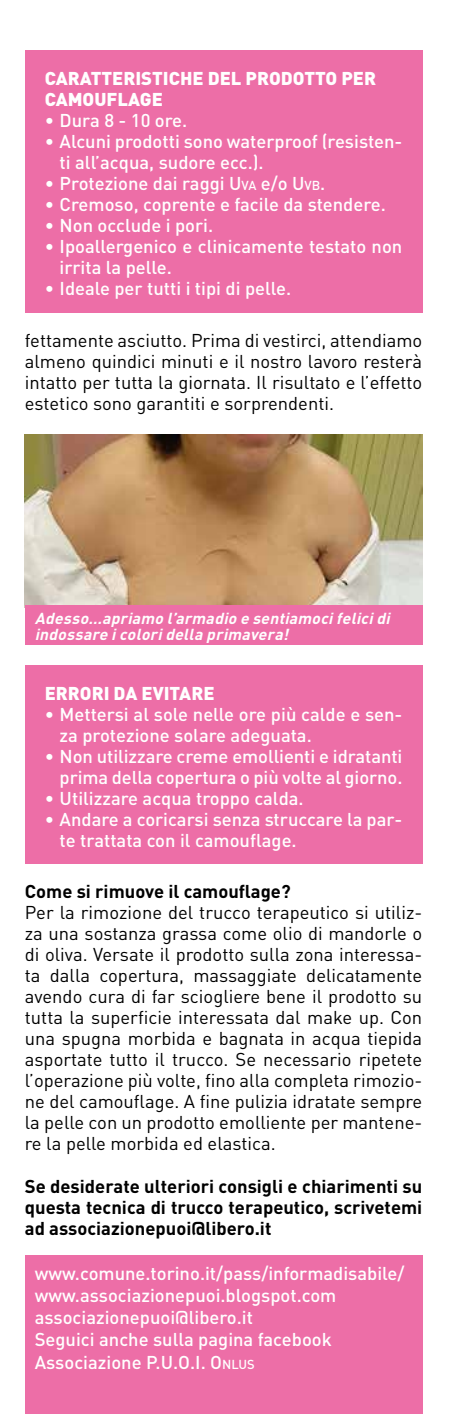
<style>
.page{position:relative;width:472px;height:1414px;background:#fff}
.page>*{position:absolute;margin:0;border:0;box-sizing:border-box;transform-origin:0 0}
.t1{font:18.38px/21px "DIN";color:#000;text-align:justify}
.t2{font:500 18.38px/21px "DIN";color:#fff}
.t3{font:700 18.38px/21px "DIN";color:#000;text-align:justify}
.t4{font:900 18.38px/21px "DIN";color:#fff}
.t5{font:italic 700 15.75px/15.8px "DIN";color:#fff}
.s1{font-size:12.78px}
</style>
<div class="page">
<hr style="left:0;top:0;width:1px;height:1414px;background:#fdf3f9">
<div style="left:25px;top:1255px;width:397px;height:159px;background:#ed6ea7"></div>
<img style="left:25px;top:434px;width:397px;height:171px">
<div style="left:25px;top:605px;width:397px;height:40px;background:#ed6ea7"></div>
<div style="left:25px;top:50px;width:397px;height:263px;background:#ed6ea7"></div>
<div style="left:25px;top:665px;width:397px;height:198px;background:#ed6ea7"></div>
<p class="t4" style="left:45px;top:67px;width:332px">CARATTERISTICHE DEL PRODOTTO PER<br>CAMOUFLAGE</p>
<p class="t2" style="left:45px;top:109px;width:144px">• Dura 8 - 10 ore.</p>
<p class="t2" style="left:60px;top:130px;width:344px;text-indent:-15px">• Alcuni prodotti sono waterproof (resisten&shy;ti all’acqua, sudore ecc.).</p>
<p class="t2" style="left:45px;top:172px;width:282px">• Protezione dai raggi U<span class="s1">VA</span> e/o U<span class="s1">VB</span>.</p>
<p class="t2" style="left:45px;top:193px;width:342px">• Cremoso, coprente e facile da stendere.</p>
<p class="t2" style="left:45px;top:214px;width:170px">• Non occlude i pori.</p>
<p class="t2" style="left:60px;top:235px;width:344px;text-indent:-15px">• Ipoallergenico e clinicamente testato non irrita la pelle.</p>
<p class="t2" style="left:45px;top:277px;width:248px">• Ideale per tutti i tipi di pelle.</p>
<p class="t1" style="left:25px;top:330px;width:398px">fettamente asciutto. Prima di vestirci, attendiamo almeno quindici minuti e il nostro lavoro resterà intatto per tutta la giornata. Il risultato e l’effetto estetico sono garantiti e sorprendenti.</p>
<p class="t5" style="left:35px;top:609px;width:360px">Adesso…apriamo l’armadio e sentiamocifelicidi indossare icoloridella primavera!</p>
<p class="t4" style="left:45px;top:682px;width:171px">ERRORI DA EVITARE</p>
<p class="t2" style="left:60px;top:703px;width:344px;text-indent:-15px">• Mettersi al sole nelle ore più calde e sen&shy;za protezione solare adeguata.</p>
<p class="t2" style="left:45px;top:745px;width:359px;text-align:right">• Non utilizzare creme emollienti e idratanti prima della copertura o più volte al giorno.</p>
<p class="t2" style="left:45px;top:787px;width:260px">• Utilizzare acqua troppo calda.</p>
<p class="t2" style="left:60px;top:808px;width:344px;text-indent:-15px">• Andare a coricarsi senza struccare la par&shy;te trattata con il camouflage.</p>
<p class="t3" style="left:25px;top:880px;width:267px">Come si rimuove il camouflage?</p>
<p class="t1" style="left:25px;top:902px;width:398px">Per la rimozione del trucco terapeutico si utiliz&shy;za una sostanza grassa come olio di mandorle o di oliva. Versate il prodotto sulla zona interessa&shy;ta dalla copertura, massaggiate delicatamente avendo cura di far sciogliere bene il prodotto su tutta la superficie interessata dal make up. Con una spugna morbida e bagnata in acqua tiepida asportate tutto il trucco. Se necessario ripetete l’operazione più volte, fino alla completa rimozio&shy;ne del camouflage. A fine pulizia idratate sempre la pelle con un prodotto emolliente per mantene&shy;re la pelle morbida ed elastica.</p>
<p class="t3" style="left:25px;top:1174px;width:398px">Se desiderate ulteriori consigli e chiarimenti su questa tecnica di trucco terapeutico, scrivetemi ad associazionepuoi@libero.it</p>
<p class="t2" style="left:35px;top:1262px;width:371px;line-height:22.1px">www.comune.torino.it/pass/informadisabile/ www.associazionepuoi.blogspot.com associazionepuoi@libero.it<br>Seguici anche sulla pagina facebook Associazione P.U.O.I. O<span class="s1">NLUS</span></p>
</div>
